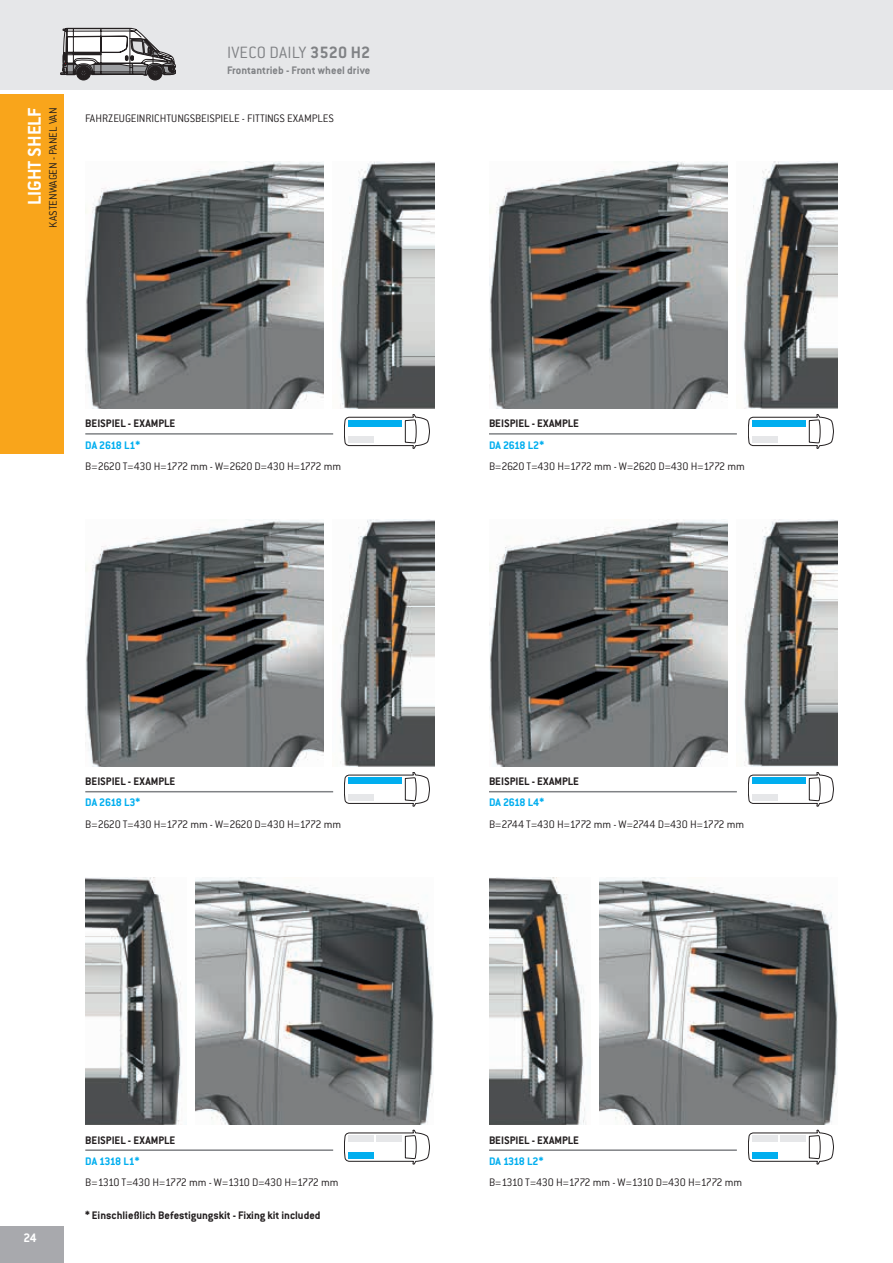
<style>
.page{position:relative;width:893px;height:1263px;background:#fff}
.page>*{position:absolute;margin:0;border:0;box-sizing:border-box;transform-origin:0 0}
.t1{font:700 20.25px "Conduit ITC Pro";color:#fff}
.t2{font:300 18px "Conduit ITC Pro";letter-spacing:.01em;color:#808285}
.t3{font:700 13.5px "Conduit ITC Pro";color:#fff}
.t4{font:300 12px "Conduit ITC Pro";letter-spacing:-.03em;color:#231f20}
.t5{font:700 12px "Conduit ITC Pro";color:#231f20}
.t6{font:300 12px "Conduit ITC Pro";letter-spacing:-.06em;color:#231f20}
.t7{font:300 12px "Conduit ITC Pro";color:#231f20}
.t8{font:700 12px "Conduit ITC Pro";letter-spacing:-.015em;color:#00aeef}
.t9{font:700 12px "Conduit ITC Pro";letter-spacing:.005em;color:#808285}
.s1{font-weight:700}
</style>
<div class="page">
<div style="left:0;top:1226px;width:64px;height:37px;background:#a8a9ad"></div>
<div style="left:0;top:95px;width:64px;height:359px;background:#f9a51b"></div>
<div style="left:0;top:0;width:893px;height:90px;background:#e6e7e9"></div>
<svg style="left:748px;top:1130px;width:86px;height:34px"></svg>
<div style="left:780px;top:1135px;width:26px;height:7px;background:#e6e7e9"></div>
<div style="left:752px;top:1135px;width:26px;height:7px;background:#e6e7e9"></div>
<div style="left:752px;top:1152px;width:26px;height:7px;background:#00aeef"></div>
<svg style="left:344px;top:1130px;width:86px;height:34px"></svg>
<div style="left:377px;top:1135px;width:25px;height:7px;background:#e6e7e9"></div>
<div style="left:348px;top:1135px;width:26px;height:7px;background:#e6e7e9"></div>
<div style="left:348px;top:1152px;width:26px;height:7px;background:#00aeef"></div>
<img style="left:85px;top:162px;width:238px;height:246px">
<img style="left:339px;top:162px;width:95px;height:246px">
<img style="left:340px;top:520px;width:94px;height:246px">
<img style="left:85px;top:878px;width:97px;height:246px">
<img style="left:489px;top:878px;width:97px;height:246px">
<img style="left:743px;top:162px;width:95px;height:246px">
<img style="left:744px;top:520px;width:94px;height:246px">
<img style="left:489px;top:162px;width:238px;height:246px">
<img style="left:85px;top:520px;width:238px;height:246px">
<img style="left:489px;top:520px;width:238px;height:246px">
<img style="left:196px;top:878px;width:238px;height:246px">
<img style="left:600px;top:878px;width:238px;height:246px">
<svg style="left:344px;top:414px;width:86px;height:35px"></svg>
<div style="left:348px;top:420px;width:54px;height:6px;background:#00aeef"></div>
<div style="left:348px;top:437px;width:26px;height:6px;background:#e6e7e9"></div>
<svg style="left:344px;top:772px;width:86px;height:34px"></svg>
<div style="left:348px;top:778px;width:54px;height:6px;background:#00aeef"></div>
<div style="left:348px;top:794px;width:26px;height:7px;background:#e6e7e9"></div>
<svg style="left:748px;top:414px;width:86px;height:35px"></svg>
<div style="left:752px;top:420px;width:54px;height:6px;background:#00aeef"></div>
<div style="left:752px;top:437px;width:26px;height:6px;background:#e6e7e9"></div>
<svg style="left:748px;top:772px;width:86px;height:34px"></svg>
<div style="left:752px;top:778px;width:54px;height:6px;background:#00aeef"></div>
<div style="left:752px;top:794px;width:26px;height:7px;background:#e6e7e9"></div>
<svg style="left:61px;top:28px;width:115px;height:53px"></svg>
<hr style="left:489px;top:433px;width:248px;height:2px;background:#808285">
<hr style="left:489px;top:791px;width:248px;height:1px;background:#808285">
<hr style="left:489px;top:1149px;width:248px;height:2px;background:#808285">
<hr style="left:85px;top:433px;width:248px;height:2px;background:#808285">
<hr style="left:85px;top:791px;width:248px;height:1px;background:#808285">
<hr style="left:85px;top:1149px;width:248px;height:2px;background:#808285">
<h2 class="t2" style="left:227px;top:43px;width:145px">IVECO DAILY <span class="s1">3520 H2</span></h2>
<p class="t9" style="left:227px;top:63px;width:145px">Frontantrieb - Front wheel drive</p>
<h1 class="t1" style="left:23px;top:205px;width:99px;rotate:-90deg">LIGHT SHELF</h1>
<p class="t7" style="left:47px;top:228px;width:122px;rotate:-90deg">KASTENWAGEN - PANEL VAN</p>
<p class="t7" style="left:85px;top:112px;width:251px">FAHRZEUGEINRICHTUNGSBEISPIELE - FITTINGS EXAMPLES</p>
<p class="t5" style="left:85px;top:417px;width:91px">BEISPIEL - EXAMPLE</p>
<p class="t8" style="left:85px;top:438px;width:57px">DA 2618 L1*</p>
<p class="t4" style="left:85px;top:460px;width:257px">B=2620 T=430 H=1772 mm - W=2620 D=430 H=1772 mm</p>
<p class="t5" style="left:489px;top:417px;width:91px">BEISPIEL - EXAMPLE</p>
<p class="t8" style="left:489px;top:438px;width:57px">DA 2618 L2*</p>
<p class="t4" style="left:489px;top:460px;width:257px">B=2620 T=430 H=1772 mm - W=2620 D=430 H=1772 mm</p>
<p class="t5" style="left:85px;top:774px;width:91px">BEISPIEL - EXAMPLE</p>
<p class="t5" style="left:489px;top:774px;width:91px">BEISPIEL - EXAMPLE</p>
<p class="t8" style="left:85px;top:796px;width:57px">DA 2618 L3*</p>
<p class="t8" style="left:489px;top:796px;width:57px">DA 2618 L4*</p>
<p class="t4" style="left:85px;top:817px;width:257px">B=2620 T=430 H=1772 mm - W=2620 D=430 H=1772 mm</p>
<p class="t4" style="left:489px;top:817px;width:257px">B=2744 T=430 H=1772 mm - W=2744 D=430 H=1772 mm</p>
<p class="t3" style="left:23px;top:1229px;width:15px">24</p>
<p class="t5" style="left:85px;top:1133px;width:91px">BEISPIEL - EXAMPLE</p>
<p class="t8" style="left:85px;top:1154px;width:56px">DA 1318 L1*</p>
<p class="t6" style="left:85px;top:1176px;width:255px">B=1310 T=430 H=1772 mm - W=1310 D=430 H=1772 mm</p>
<p class="t5" style="left:85px;top:1209px;width:237px">* Einschließlich Befestigungskit - Fixing kit included</p>
<p class="t5" style="left:489px;top:1133px;width:91px">BEISPIEL - EXAMPLE</p>
<p class="t8" style="left:489px;top:1154px;width:56px">DA 1318 L2*</p>
<p class="t6" style="left:489px;top:1176px;width:255px">B=1310 T=430 H=1772 mm - W=1310 D=430 H=1772 mm</p>
</div>
